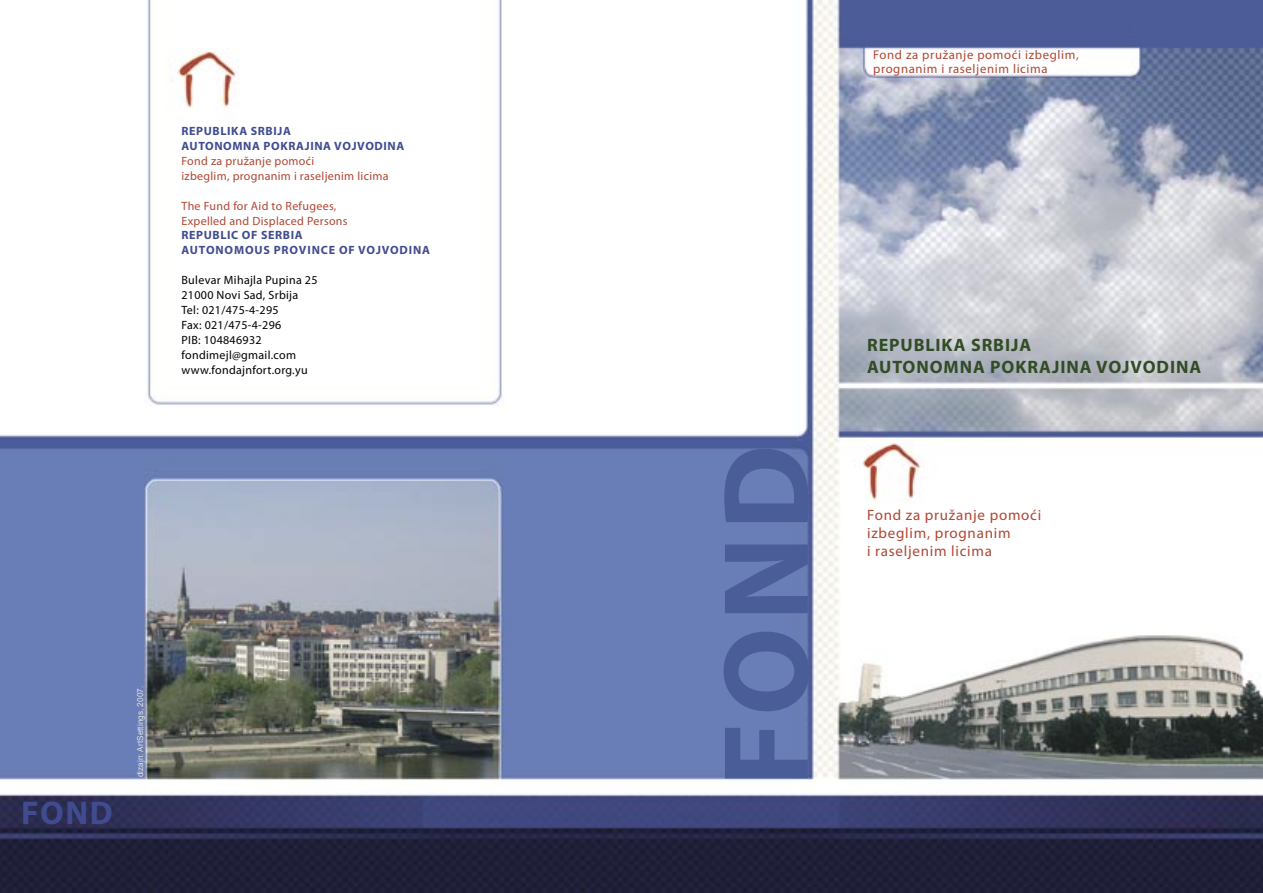
<style>
.page{position:relative;width:1263px;height:893px;background:#fff}
.page>*{position:absolute;margin:0;border:0;box-sizing:border-box;transform-origin:0 0}
.t1{font:700 123px "Myriad Pro";color:#4b5d98}
.t2{font:700 33px "Myriad Pro";color:#414c90}
.t3{font:700 18px "Myriad Pro";letter-spacing:.05em;color:#324c26}
.t4{font:15px "Myriad Pro";letter-spacing:.05em;color:#af4733}
.t5{font:12.75px "Myriad Pro";letter-spacing:.05em;color:#af4733}
.t6{font:12px "Myriad Pro";letter-spacing:.025em;color:#000}
.t7{font:12px "Myriad Pro";letter-spacing:.025em;color:#af4733}
.t8{font:700 12px "Myriad Pro";letter-spacing:.05em;color:#414c90}
.t9{font:700 12px "Myriad Pro";letter-spacing:.07em;color:#414c90}
.t10{font:8.25px "Arial";color:#e1e1e1}
</style>
<div class="page">
<img style="left:1px;top:0;width:1262px;height:893px">
<p class="t8" style="left:182px;top:124px;width:111px">REPUBLIKA SRBIJA</p>
<p class="t8" style="left:182px;top:139px;width:224px">AUTONOMNA POKRAJINA VOJVODINA</p>
<p class="t7" style="left:182px;top:154px;width:134px">Fond za pružanje pomoći</p>
<p class="t7" style="left:182px;top:169px;width:209px">izbeglim, prognanim i raseljenim licima</p>
<p class="t7" style="left:182px;top:199px;width:156px">The Fund for Aid to Refugees,</p>
<p class="t7" style="left:182px;top:214px;width:168px">Expelled and Displaced Persons</p>
<p class="t8" style="left:182px;top:229px;width:123px">REPUBLIC OF SERBIA</p>
<p class="t9" style="left:182px;top:244px;width:250px">AUTONOMOUS PROVINCE OF VOJVODINA</p>
<p class="t6" style="left:182px;top:274px;width:138px">Bulevar Mihajla Pupina 25</p>
<p class="t6" style="left:182px;top:289px;width:118px">21000 Novi Sad, Srbija</p>
<p class="t6" style="left:182px;top:304px;width:99px">Tel: 021/475-4-295</p>
<p class="t6" style="left:182px;top:319px;width:101px">Fax: 021/475-4-296</p>
<p class="t6" style="left:182px;top:334px;width:82px">PIB: 104846932</p>
<p class="t6" style="left:182px;top:349px;width:116px">fondimejl@gmail.com</p>
<p class="t6" style="left:182px;top:364px;width:128px">www.fondajnfort.org.yu</p>
<p class="t2" style="left:21px;top:795px;width:93px">FOND</p>
<p class="t10" style="left:135px;top:777px;width:93px;rotate:-90deg">dizajn: ArtSettings, 2007.</p>
<p class="t5" style="left:873px;top:48px;width:207px">Fond za pružanje pomoći izbeglim,</p>
<p class="t5" style="left:873px;top:61px;width:176px">prognanim i raseljenim licima</p>
<p class="t1" style="left:697px;top:787px;width:343px;rotate:-90deg">FOND</p>
<p class="t3" style="left:867px;top:335px;width:166px">REPUBLIKA SRBIJA</p>
<p class="t3" style="left:867px;top:356px;width:336px">AUTONOMNA POKRAJINA VOJVODINA</p>
<p class="t4" style="left:867px;top:507px;width:176px">Fond za pružanje pomoći</p>
<p class="t4" style="left:867px;top:525px;width:145px">izbeglim, prognanim</p>
<p class="t4" style="left:867px;top:543px;width:126px">i raseljenim licima</p>
</div>
